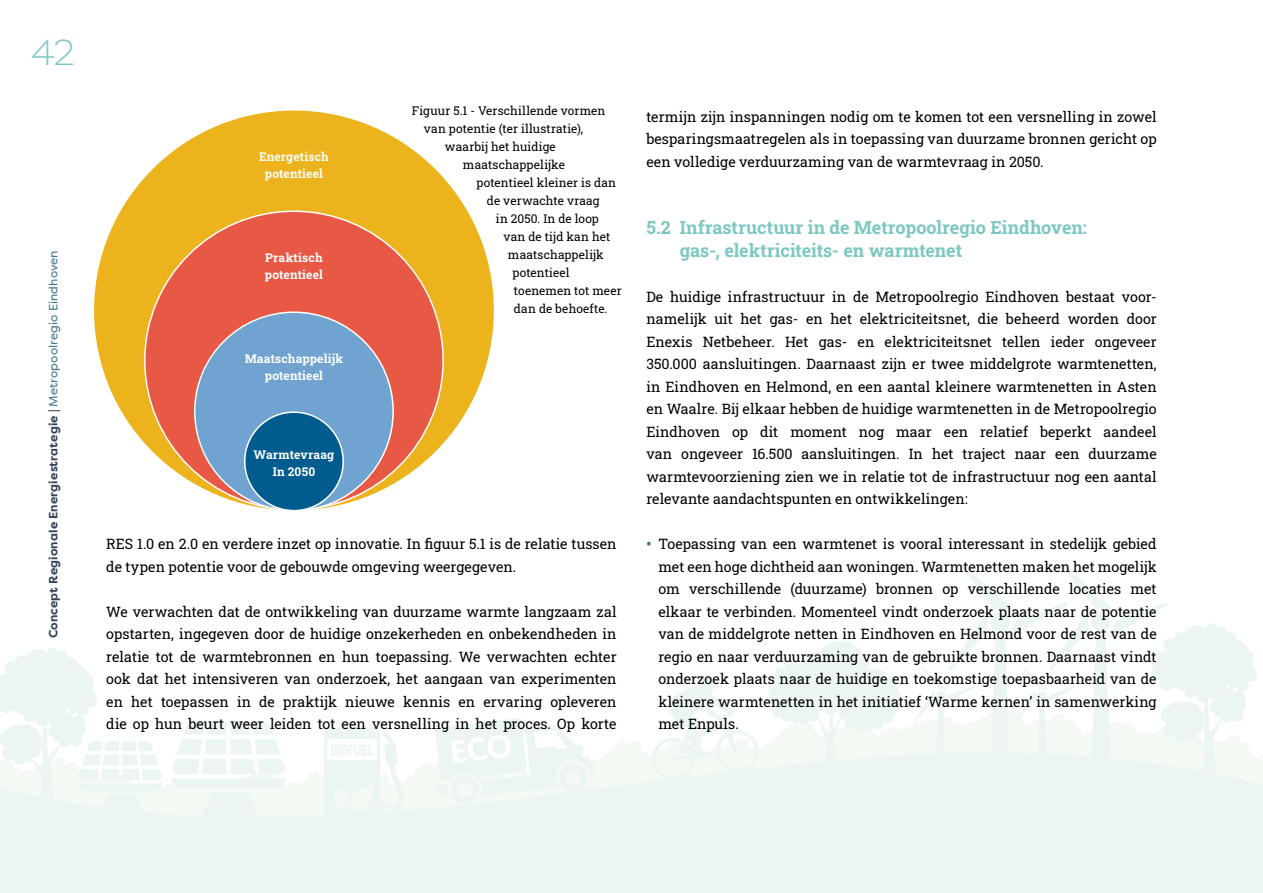
<style>
.page{position:relative;width:1263px;height:893px;background:#fff}
.page>*{position:absolute;margin:0;border:0;box-sizing:border-box;transform-origin:0 0}
.t1{font:300 36px "Filson Pro";color:#7dc7c2}
.Tussenkopje_paragraa{font:700 18px/22.5px "Roboto Slab";letter-spacing:-.005em;color:#7dc7c2}
.Plat_basis{font:14.25px/22.5px "Roboto Slab";letter-spacing:.005em;color:#000;text-align:justify}
.Voetnoot{font:12px "Roboto Slab";letter-spacing:.01em;color:#000}
.Voetnoot-2{font:700 12px "Roboto Slab";letter-spacing:.015em;color:#fff}
.t2{font:700 12px "Filson Pro";letter-spacing:.015em;color:#334259}
.s1{font-weight:400;color:#477891}
.s2{font-weight:800;color:#477891}
</style>
<div class="page">
<svg style="left:0;top:722px;width:915px;height:171px;background:#edf6f2"></svg>
<svg style="left:171px;top:721px;width:115px;height:100px"></svg>
<svg style="left:768px;top:640px;width:133px;height:134px"></svg>
<svg style="left:650px;top:675px;width:110px;height:107px"></svg>
<svg style="left:324px;top:727px;width:82px;height:90px"></svg>
<svg style="left:435px;top:718px;width:160px;height:87px"></svg>
<svg style="left:0;top:648px;width:163px;height:167px"></svg>
<svg style="left:915px;top:564px;width:348px;height:329px"></svg>
<div style="left:94px;top:111px;width:400px;height:399px;background:#edb31c;border-radius:50%"></div>
<div style="left:145px;top:211px;width:298px;height:298px;background:#e85945;border-radius:50%"></div>
<div style="left:195px;top:312px;width:198px;height:199px;background:#70a3cf;border-radius:50%"></div>
<div style="left:245px;top:412px;width:98px;height:99px;background:#005c8f;border-radius:50%"></div>
<div style="left:244px;top:411px;width:100px;height:100px;border:2px solid #fff;border-radius:50%"></div>
<h1 class="t1" style="left:31px;top:29px;width:45px">42</h1>
<p class="t2" style="left:46px;top:638px;width:390px;rotate:-90deg">Concept Regionale Energiestrategie | <span class="s1">Metropoolregio Eindhoven</span></p>
<p class="Voetnoot-2" style="left:259px;top:149px;width:71px">Energetisch</p>
<p class="Voetnoot-2" style="left:265px;top:165px;width:60px">potentieel</p>
<p class="Voetnoot-2" style="left:265px;top:250px;width:59px">Praktisch</p>
<p class="Voetnoot-2" style="left:265px;top:266px;width:60px">potentieel</p>
<p class="Voetnoot-2" style="left:245px;top:351px;width:100px">Maatschappelijk</p>
<p class="Voetnoot-2" style="left:265px;top:367px;width:60px">potentieel</p>
<p class="Voetnoot-2" style="left:254px;top:446px;width:82px">Warmtevraag</p>
<p class="Voetnoot-2" style="left:273px;top:463px;width:44px">In 2050</p>
<p class="Voetnoot" style="left:412px;top:102px;width:195px">Figuur 5.1 - Verschillende vormen</p>
<p class="Voetnoot" style="left:424px;top:120px;width:161px">van potentie (ter illustratie),</p>
<p class="Voetnoot" style="left:445px;top:138px;width:112px">waarbij het huidige</p>
<p class="Voetnoot" style="left:463px;top:156px;width:104px">maatschappelijke</p>
<p class="Voetnoot" style="left:476px;top:174px;width:141px">potentieel kleiner is dan</p>
<p class="Voetnoot" style="left:487px;top:192px;width:114px">de verwachte vraag</p>
<p class="Voetnoot" style="left:496px;top:210px;width:105px">in 2050. In de loop</p>
<p class="Voetnoot" style="left:503px;top:228px;width:108px">van de tijd kan het</p>
<p class="Voetnoot" style="left:508px;top:246px;width:97px">maatschappelijk</p>
<p class="Voetnoot" style="left:512px;top:264px;width:59px">potentieel</p>
<p class="Voetnoot" style="left:514px;top:282px;width:109px">toenemen tot meer</p>
<p class="Voetnoot" style="left:514px;top:300px;width:95px">dan de behoefte.</p>
<p class="Plat_basis" style="left:106px;top:532px;width:512px">RES 1.0 en 2.0 en verdere inzet op innovatie. In figuur 5.1 is de relatie tussen de typen potentie voor de gebouwde omgeving weergegeven.</p>
<p class="Plat_basis" style="left:106px;top:600px;width:512px">We verwachten dat de ontwikkeling van duurzame warmte langzaam zal opstarten, ingegeven door de huidige onzekerheden en onbekendheden in relatie tot de warmtebronnen en hun toepassing. We verwachten echter ook dat het intensiveren van onderzoek, het aangaan van experimenten en het toepassen in de praktijk nieuwe kennis en ervaring opleveren die op hun beurt weer leiden tot een versnelling in het proces. Op korte</p>
<p class="Plat_basis" style="left:646px;top:105px;width:512px">termijn zijn inspanningen nodig om te komen tot een versnelling in zowel besparingsmaatregelen als in toepassing van duurzame bronnen gericht op een volledige verduurzaming van de warmtevraag in 2050.</p>
<p class="Tussenkopje_paragraa" style="left:680px;top:216px;width:409px;text-indent:-33px">5.2 Infrastructuur in de Metropoolregio Eindhoven: gas-, elektriciteits- en warmtenet</p>
<p class="Plat_basis" style="left:646px;top:285px;width:512px">De huidige infrastructuur in de Metropoolregio Eindhoven bestaat voor&shy;namelijk uit het gas- en het elektriciteitsnet, die beheerd worden door Enexis Netbeheer. Het gas- en elektriciteitsnet tellen ieder ongeveer 350.000 aansluitingen. Daarnaast zijn er twee middelgrote warmtenetten, in Eindhoven en Helmond, en een aantal kleinere warmtenetten in Asten en Waalre. Bij elkaar hebben de huidige warmtenetten in de Metropoolregio Eindhoven op dit moment nog maar een relatief beperkt aandeel van ongeveer 16.500 aansluitingen. In het traject naar een duurzame warmtevoorziening zien we in relatie tot de infrastructuur nog een aantal relevante aandachtspunten en ontwikkelingen:</p>
<p class="Plat_basis" style="left:658px;top:532px;width:500px;text-indent:-12px"><span class="s2">•</span> Toepassing van een warmtenet is vooral interessant in stedelijk gebied met een hoge dichtheid aan woningen. Warmtenetten maken het mogelijk om verschillende (duurzame) bronnen op verschillende locaties met elkaar te verbinden. Momenteel vindt onderzoek plaats naar de potentie van de middelgrote netten in Eindhoven en Helmond voor de rest van de regio en naar verduurzaming van de gebruikte bronnen. Daarnaast vindt onderzoek plaats naar de huidige en toekomstige toepasbaarheid van de kleinere warmtenetten in het initiatief ‘Warme kernen’ in samenwerking met Enpuls.</p>
</div>
